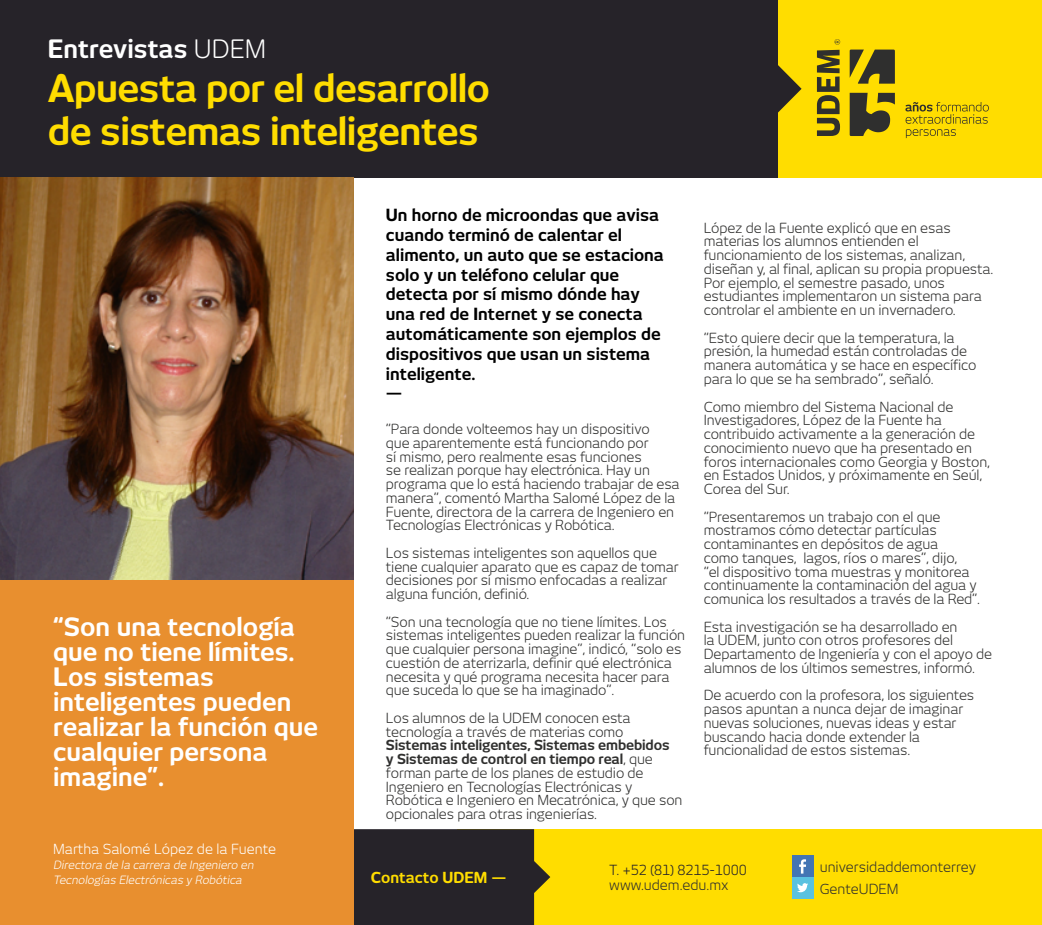
<style>
.page{position:relative;width:1042px;height:925px;background:#fff}
.page>*{position:absolute;margin:0;border:0;box-sizing:border-box;transform-origin:0 0}
.t1{font:700 37.5px/42.5px "New June";letter-spacing:-.015em;color:#fd0}
.t2{font:700 25px/25px "New June";color:#fff}
.t3{font:700 16.5px/19.8px "New June";color:#000}
.t4{font:700 15px "New June";color:#fd0}
.t5{font:13.75px/13.8px "New June";letter-spacing:-.01em;color:#2f2f2e}
.t6{font:13.75px "New June";color:#fff}
.t7{font:13.75px "New June";color:#262329}
.t8{font:italic 11.25px/15px "New June";color:#fff}
.s1{font-weight:400}
.s2{font-weight:700}
</style>
<div class="page">
<div style="left:457px;top:829px;width:585px;height:96px;background:#fd0"></div>
<div style="left:792px;top:856px;width:21px;height:21px;background:#4375b4"></div>
<div style="left:792px;top:877px;width:21px;height:21px;background:#5ac2e0"></div>
<svg style="left:799px;top:859px;width:7px;height:14px"></svg>
<svg style="left:797px;top:883px;width:11px;height:9px"></svg>
<svg style="left:353px;top:829px;width:197px;height:96px"></svg>
<div style="left:0;top:579px;width:353px;height:346px;background:#e88f2f"></div>
<div style="left:689px;top:0;width:353px;height:177px;background:#fd0"></div>
<svg style="left:777px;top:63px;width:24px;height:51px"></svg>
<div style="left:0;top:0;width:777px;height:177px;background:#262329"></div>
<svg style="left:817px;top:39px;width:23px;height:97px"></svg>
<svg style="left:905px;top:102px;width:84px;height:36px"></svg>
<svg style="left:849px;top:93px;width:46px;height:43px"></svg>
<svg style="left:849px;top:50px;width:46px;height:34px"></svg>
<img style="left:0;top:177px;width:353px;height:402px">
<h2 class="t2" style="left:48px;top:36px;width:220px">Entrevistas <span class="s1">UDEM</span></h2>
<h1 class="t1" style="left:48px;top:67px;width:444px">Apuesta por el desarrollo de sistemas inteligentes</h1>
<h2 class="t2" style="left:53px;top:614px;width:267px">“Son una tecnología que no tiene límites.<br>Los sistemas inteligentes pueden realizar la función que cualquier persona imagine”.</h2>
<p class="t3" style="left:386px;top:205px;width:279px">Un horno de microondas que avisa cuando terminó de calentar el alimento, un auto que se estaciona solo y un teléfono celular que detecta por sí mismo dónde hay una red de Internet y se conecta automáticamente son ejemplos de dispositivos que usan un sistema inteligente.<br>—</p>
<p class="t5" style="left:386px;top:422px;width:295px">“Para donde volteemos hay un dispositivo<br>que aparentemente está funcionando por<br>sí mismo, pero realmente esas funciones<br>se realizan porque hay electrónica. Hay un programa que lo está haciendo trabajar de esa manera”, comentó Martha Salomé López de la Fuente, directora de la carrera de Ingeniero en Tecnologías Electrónicas y Robótica.</p>
<p class="t5" style="left:386px;top:546px;width:294px">Los sistemas inteligentes son aquellos que tiene cualquier aparato que es capaz de tomar decisiones por sí mismo enfocadas a realizar alguna función, definió.</p>
<p class="t5" style="left:386px;top:614px;width:301px">“Son una tecnología que no tiene límites. Los sistemas inteligentes pueden realizar la función que cualquier persona imagine”, indicó, “solo es cuestión de aterrizarla, definir qué electrónica necesita y qué programa necesita hacer para que suceda lo que se ha imaginado”.</p>
<p class="t5" style="left:386px;top:711px;width:246px">Los alumnos de la UDEM conocen esta tecnología a través de materias como</p>
<p class="t5" style="left:386px;top:738px;width:298px"><span class="s2">Sistemas inteligentes, Sistemas embebidos<br>y Sistemas de control en tiempo real</span>, que forman parte de los planes de estudio de Ingeniero en Tecnologías Electrónicas y Robótica e Ingeniero en Mecatrónica, y que son opcionales para otras ingenierías.</p>
<p class="t5" style="left:704px;top:221px;width:291px">López de la Fuente explicó que en esas materias los alumnos entienden el funcionamiento de los sistemas, analizan, diseñan y, al final, aplican su propia propuesta.<br>Por ejemplo, el semestre pasado, unos estudiantes implementaron un sistema para controlar el ambiente en un invernadero.</p>
<p class="t5" style="left:704px;top:331px;width:274px">“Esto quiere decir que la temperatura, la presión, la humedad están controladas de manera automática y se hace en específico para lo que se ha sembrado”, señaló.</p>
<p class="t5" style="left:704px;top:399px;width:288px">Como miembro del Sistema Nacional de Investigadores, López de la Fuente ha contribuido activamente a la generación de conocimiento nuevo que ha presentado en foros internacionales como Georgia y Boston, en Estados Unidos, y próximamente en Seúl, Corea del Sur.</p>
<p class="t5" style="left:704px;top:509px;width:278px">“Presentaremos un trabajo con el que mostramos cómo detectar partículas contaminantes en depósitos de agua<br>como tanques, lagos, ríos o mares”, dijo,<br>“el dispositivo toma muestras y monitorea continuamente la contaminación del agua y comunica los resultados a través de la Red”.</p>
<p class="t5" style="left:704px;top:619px;width:290px">Esta investigación se ha desarrollado en<br>la UDEM, junto con otros profesores del Departamento de Ingeniería y con el apoyo de alumnos de los últimos semestres, informó.</p>
<p class="t5" style="left:704px;top:688px;width:272px">De acuerdo con la profesora, los siguientes pasos apuntan a nunca dejar de imaginar nuevas soluciones, nuevas ideas y estar buscando hacia donde extender la funcionalidad de estos sistemas.</p>
<p class="t6" style="left:53px;top:840px;width:225px">Martha Salomé López de la Fuente</p>
<p class="t8" style="left:53px;top:857px;width:204px">Directora de la carrera de Ingeniero en<br>Tecnologías Electrónicas y Robótica</p>
<p class="t4" style="left:371px;top:868px;width:137px">Contacto UDEM —</p>
<p class="t7" style="left:609px;top:862px;width:139px">T. +52 (81) 8215-1000</p>
<p class="t5" style="left:609px;top:878px;width:121px">www.udem.edu.mx</p>
<p class="t5" style="left:820px;top:855px;width:158px;line-height:22px">universidaddemonterrey<br>GenteUDEM</p>
</div>
